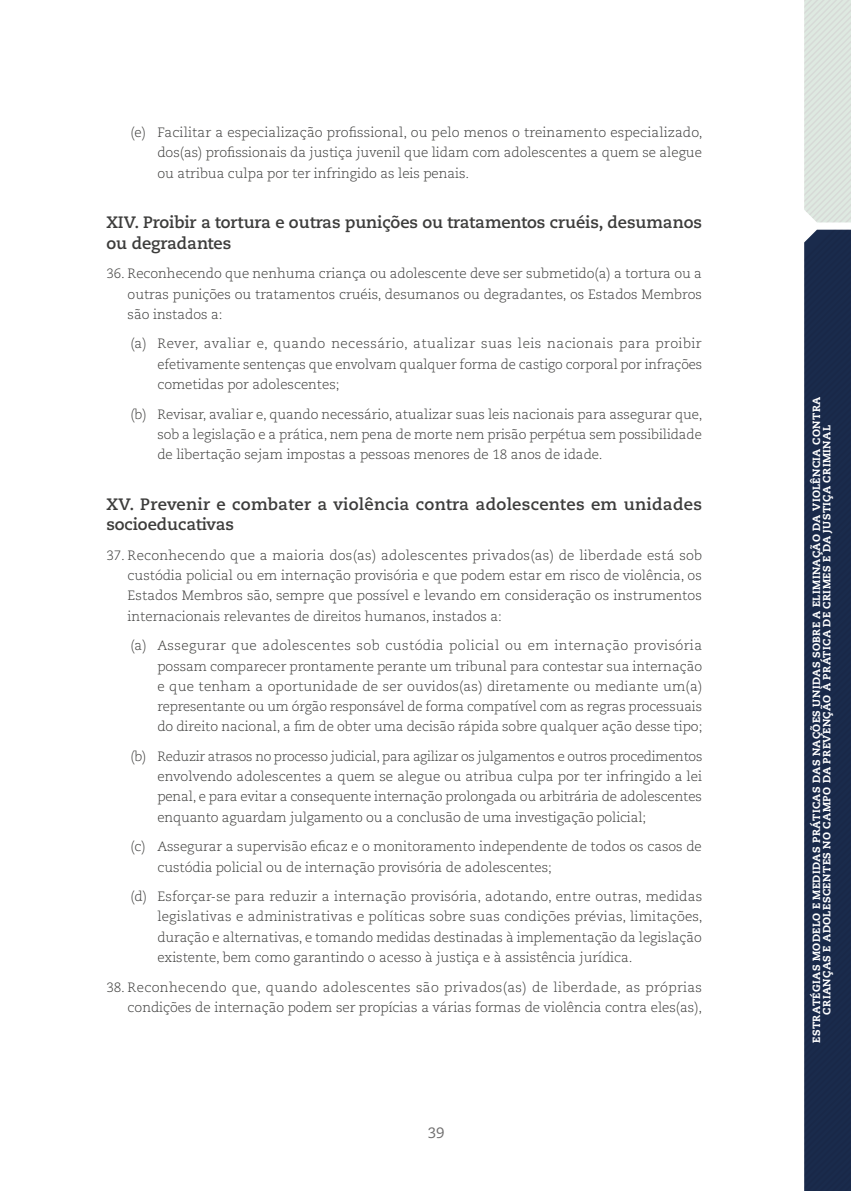
<style>
.page{position:relative;width:851px;height:1191px;background:#fff}
.page>*{position:absolute;margin:0;border:0;box-sizing:border-box;transform-origin:0 0}
.t1{font:700 16.5px/20.2px "Caecilia LT Pro 75";letter-spacing:-.005em;color:#3c3c3b}
.t2{font:700 16.5px/20.2px "Caecilia LT Pro 75";letter-spacing:.015em;color:#3c3c3b}
.t3{font:15px "Caecilia LT Pro 55 Roman";color:#706f6f}
.t4{font:300 13.5px/20.2px "Caecilia LT Pro 45";letter-spacing:-.005em;color:#3c3c3b;text-align:justify}
.t5{font:800 10.5px/10.5px "Caecilia LT Pro 85";letter-spacing:.045em;color:#fff;text-align:center}
</style>
<div class="page">
<div style="left:804px;top:230px;width:46px;height:961px;background:#192a4b"></div>
<svg style="left:804px;top:0;width:46px;height:223px"></svg>
<p class="t4" style="left:157px;top:122px;width:546px;text-indent:-27px">(e) Facilitar a especialização profissional, ou pelo menos o treinamento especializado, dos(as) profissionais da justiça juvenil que lidam com adolescentes a quem se alegue ou atribua culpa por ter infringido as leis penais.</p>
<p class="t1" style="left:106px;top:212px;width:597px">XIV. Proibir a tortura e outras punições ou tratamentos cruéis, desumanos ou degradantes</p>
<p class="t4" style="left:128px;top:263px;width:576px;text-indent:-21px">36. Reconhecendo que nenhuma criança ou adolescente deve ser submetido(a) a tortura ou a outras punições ou tratamentos cruéis, desumanos ou degradantes, os Estados Membros são instados a:</p>
<p class="t4" style="left:157px;top:333px;width:546px;text-indent:-27px">(a) Rever, avaliar e, quando necessário, atualizar suas leis nacionais para proibir efetivamente sentenças que envolvam qualquer forma de castigo corporal por infrações cometidas por adolescentes;</p>
<p class="t4" style="left:157px;top:403px;width:546px;text-indent:-27px">(b) Revisar, avaliar e, quando necessário, atualizar suas leis nacionais para assegurar que, sob a legislação e a prática, nem pena de morte nem prisão perpétua sem possibilidade de libertação sejam impostas a pessoas menores de 18 anos de idade.</p>
<p class="t2" style="left:106px;top:494px;width:597px">XV. Prevenir e combater a violência contra adolescentes em unidades socioeducativas</p>
<p class="t4" style="left:128px;top:545px;width:576px;text-indent:-21px">37. Reconhecendo que a maioria dos(as) adolescentes privados(as) de liberdade está sob custódia policial ou em internação provisória e que podem estar em risco de violência, os Estados Membros são, sempre que possível e levando em consideração os instrumentos internacionais relevantes de direitos humanos, instados a:</p>
<p class="t4" style="left:157px;top:635px;width:546px;text-indent:-27px">(a) Assegurar que adolescentes sob custódia policial ou em internação provisória possam comparecer prontamente perante um tribunal para contestar sua internação e que tenham a oportunidade de ser ouvidos(as) diretamente ou mediante um(a) representante ou um órgão responsável de forma compatível com as regras processuais do direito nacional, a fim de obter uma decisão rápida sobre qualquer ação desse tipo;</p>
<p class="t4" style="left:157px;top:746px;width:546px;text-indent:-27px">(b) Reduzir atrasos no processo judicial, para agilizar os julgamentos e outros procedimentos envolvendo adolescentes a quem se alegue ou atribua culpa por ter infringido a lei penal, e para evitar a consequente internação prolongada ou arbitrária de adolescentes enquanto aguardam julgamento ou a conclusão de uma investigação policial;</p>
<p class="t4" style="left:157px;top:836px;width:546px;text-indent:-27px">(c) Assegurar a supervisão eficaz e o monitoramento independente de todos os casos de custódia policial ou de internação provisória de adolescentes;</p>
<p class="t4" style="left:157px;top:886px;width:546px;text-indent:-27px">(d) Esforçar-se para reduzir a internação provisória, adotando, entre outras, medidas legislativas e administrativas e políticas sobre suas condições prévias, limitações, duração e alternativas, e tomando medidas destinadas à implementação da legislação existente, bem como garantindo o acesso à justiça e à assistência jurídica.</p>
<p class="t4" style="left:106px;top:976px;width:597px;text-align:right">38. Reconhecendo que, quando adolescentes são privados(as) de liberdade, as próprias condições de internação podem ser propícias a várias formas de violência contra eles(as),</p>
<p class="t3" style="left:428px;top:1122px;width:18px">39</p>
<p class="t5" style="left:810px;top:1043px;width:648px;rotate:-90deg">ESTRATÉGIAS MODELO E MEDIDAS PRÁTICAS DAS NAÇÕES UNIDAS SOBRE A ELIMINAÇÃO DA VIOLÊNCIA CONTRA<br>CRIANÇAS E ADOLESCENTES NO CAMPO DA PREVENÇÃO À PRÁTICA DE CRIMES E DA JUSTIÇA CRIMINAL</p>
</div>
